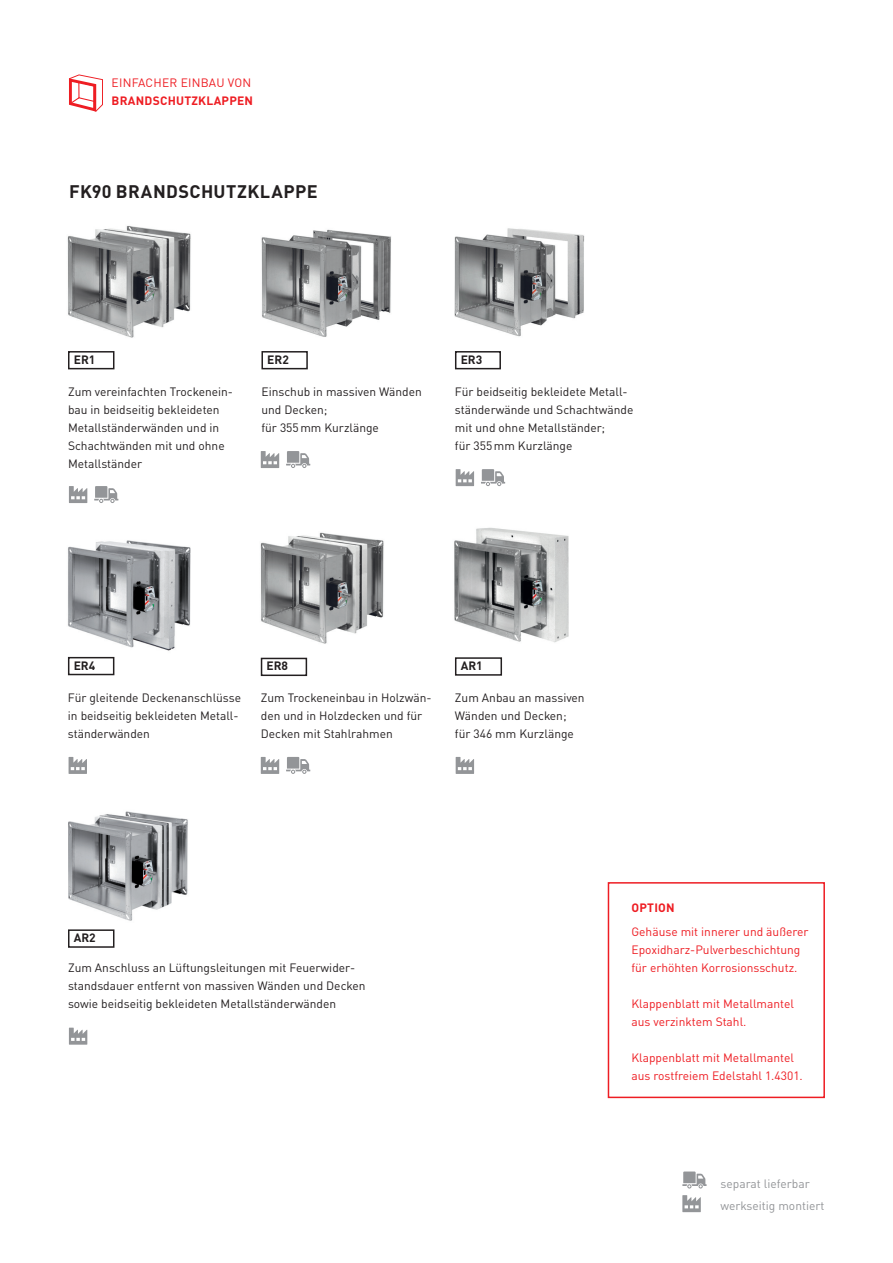
<style>
.page{position:relative;width:893px;height:1263px;background:#fff}
.page>*{position:absolute;margin:0;border:0;box-sizing:border-box;transform-origin:0 0}
.t1{font:700 18px "DIN Pro";letter-spacing:.02em;color:#231f20}
.t2{font:12px/18px "DIN Pro";color:#231f20}
.t3{font:12px/18px "DIN Pro";color:#ee1d23}
.t4{font:12px "DIN Pro";color:#939598}
.t5{font:700 12px "DIN Pro";letter-spacing:.02em;color:#ee1d23}
.t6{font:700 12px "DIN Pro";color:#231f20}
.t7{font:12px "DIN Pro";letter-spacing:.02em;color:#ee1d23}
</style>
<div class="page">
<svg style="left:69px;top:74px;width:34px;height:38px"></svg>
<img style="left:68px;top:811px;width:120px;height:110px">
<div style="left:68px;top:929px;width:46px;height:19px;border:2px solid #231f20"></div>
<img style="left:261px;top:229px;width:130px;height:108px">
<img style="left:454px;top:228px;width:131px;height:109px">
<img style="left:67px;top:225px;width:124px;height:113px">
<div style="left:68px;top:351px;width:46px;height:18px;border:2px solid #231f20"></div>
<div style="left:261px;top:351px;width:47px;height:18px;border:2px solid #231f20"></div>
<div style="left:455px;top:351px;width:46px;height:18px;border:2px solid #231f20"></div>
<img style="left:68px;top:540px;width:123px;height:111px">
<div style="left:68px;top:657px;width:46px;height:18px;border:2px solid #231f20"></div>
<img style="left:260px;top:532px;width:124px;height:112px">
<div style="left:261px;top:658px;width:46px;height:18px;border:2px solid #231f20"></div>
<img style="left:454px;top:527px;width:115px;height:116px">
<div style="left:455px;top:657px;width:47px;height:19px;border:2px solid #231f20"></div>
<div style="left:608px;top:882px;width:217px;height:216px;border:2px solid #ee1d23"></div>
<svg style="left:69px;top:486px;width:18px;height:17px"></svg>
<svg style="left:94px;top:486px;width:24px;height:17px"></svg>
<svg style="left:261px;top:451px;width:18px;height:17px"></svg>
<svg style="left:286px;top:451px;width:24px;height:17px"></svg>
<svg style="left:456px;top:469px;width:18px;height:17px"></svg>
<svg style="left:481px;top:469px;width:24px;height:17px"></svg>
<svg style="left:261px;top:757px;width:18px;height:17px"></svg>
<svg style="left:69px;top:757px;width:18px;height:17px"></svg>
<svg style="left:456px;top:757px;width:18px;height:17px"></svg>
<svg style="left:69px;top:1028px;width:18px;height:17px"></svg>
<svg style="left:286px;top:757px;width:24px;height:17px"></svg>
<svg style="left:682px;top:1195px;width:19px;height:17px"></svg>
<svg style="left:682px;top:1171px;width:25px;height:17px"></svg>
<p class="t7" style="left:112px;top:73px;width:141px">EINFACHER EINBAU VON</p>
<p class="t5" style="left:112px;top:90px;width:143px">BRANDSCHUTZKLAPPEN</p>
<h1 class="t1" style="left:69px;top:176px;width:250px">FK90 BRANDSCHUTZKLAPPE</h1>
<p class="t6" style="left:74px;top:349px;width:23px">ER1</p>
<p class="t6" style="left:267px;top:349px;width:23px">ER2</p>
<p class="t6" style="left:461px;top:349px;width:23px">ER3</p>
<p class="t2" style="left:261px;top:381px;width:162px">Einschub in massiven Wänden und Decken;<br>für 355mm Kurzlänge</p>
<p class="t2" style="left:455px;top:381px;width:180px">Für beidseitig bekleidete Metall&shy;ständerwände und Schachtwände mit und ohne Metallständer;<br>für 355mm Kurzlänge</p>
<p class="t2" style="left:68px;top:381px;width:166px">Zum vereinfachten Trockenein&shy;bau in beidseitig bekleideten<br>Metallständerwänden und in<br>Schachtwänden mit und ohne<br>Metallständer</p>
<p class="t6" style="left:74px;top:655px;width:23px">ER4</p>
<p class="t2" style="left:68px;top:687px;width:175px">Für gleitende Deckenanschlüsse in beidseitig bekleideten Metall&shy;ständerwänden</p>
<p class="t2" style="left:261px;top:687px;width:172px">Zum Trockeneinbau in Holzwän&shy;den und in Holzdecken und für<br>Decken mit Stahlrahmen</p>
<p class="t6" style="left:267px;top:656px;width:23px">ER8</p>
<p class="t6" style="left:461px;top:655px;width:24px">AR1</p>
<p class="t2" style="left:455px;top:687px;width:131px">Zum Anbau an massiven<br>Wänden und Decken; für 346 mm Kurzlänge</p>
<p class="t6" style="left:74px;top:928px;width:24px">AR2</p>
<p class="t2" style="left:68px;top:957px;width:299px">Zum Anschluss an Lüftungsleitungen mit Feuerwider&shy;standsdauer entfernt von massiven Wänden und Decken sowie beidseitig bekleideten Metallständerwänden</p>
<p class="t5" style="left:632px;top:897px;width:45px">OPTION</p>
<p class="t3" style="left:631px;top:921px;width:178px">Gehäuse mit innerer und äußerer<br>Epoxidharz-Pulverbeschichtung für erhöhten Korrosionsschutz.</p>
<p class="t3" style="left:631px;top:993px;width:164px">Klappenblatt mit Metallmantel aus verzinktem Stahl.</p>
<p class="t3" style="left:631px;top:1047px;width:173px">Klappenblatt mit Metallmantel aus rostfreiem Edelstahl 1.4301.</p>
<p class="t4" style="left:720px;top:1174px;width:91px">separat lieferbar</p>
<p class="t4" style="left:720px;top:1196px;width:105px">werkseitig montiert</p>
</div>
